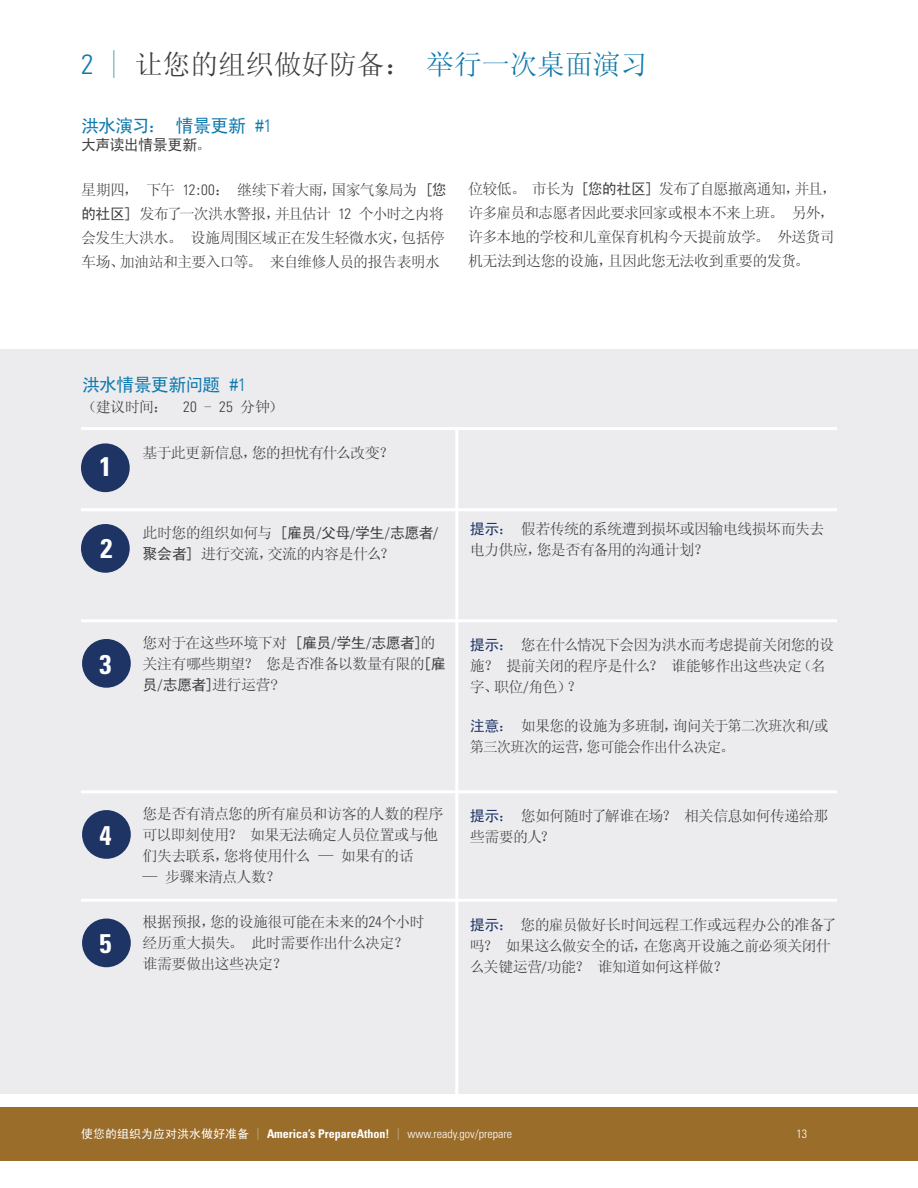
<style>
.page{position:relative;width:918px;height:1188px;background:#fff}
.page>*{position:absolute;margin:0;border:0;box-sizing:border-box;transform-origin:0 0}
.t1{font:27.75px "Sim Sun";color:#3e3e3f}
.t2{font:700 condensed 27px "Univers LT Std";color:#fff}
.t3{font:18px "Sim Hei";letter-spacing:-.04em;color:#0e78ad}
.Playbook_-_BODY_COPY{font:15px/21px "Sim Sun";letter-spacing:-.045em;color:#3e3e3f}
.t4{font:15px "Sim Hei";letter-spacing:-.035em;color:#3e3e3f}
.t5{font:700 condensed 12px "Univers LT Std";color:#fff}
.t6{font:300 condensed 12px "Univers LT Std";color:#fff}
.s1{font-family:"Univers LT Std";font-weight:300;font-stretch:condensed;color:#0e78ad}
.s2{color:#0e78ad}
.s3{font-family:"Univers LT Std";font-weight:300;font-stretch:condensed}
.s4{font-family:"Sim Hei"}
.s5{font-family:"Sim Hei";color:#1d3465}
.s6{font-family:"Sim Hei";font-weight:400;font-stretch:normal}
.s7{font-family:"Sim Sun";font-weight:400;font-stretch:normal}
.s8{font-weight:300}
</style>
<div class="page">
<div style="left:0;top:1107px;width:918px;height:54px;background:#9a6d2a"></div>
<div style="left:0;top:349px;width:918px;height:745px;background:#ececee"></div>
<hr style="left:81px;top:427px;width:756px;height:3px;background:#fff">
<hr style="left:81px;top:508px;width:756px;height:3px;background:#fff">
<hr style="left:81px;top:619px;width:756px;height:3px;background:#fff">
<hr style="left:81px;top:790px;width:756px;height:3px;background:#fff">
<hr style="left:81px;top:899px;width:756px;height:3px;background:#fff">
<div style="left:82px;top:445px;width:46px;height:46px;background:#1d3465;border-radius:50%"></div>
<div style="left:81px;top:443px;width:49px;height:49px;border:3px solid #1d3465;border-radius:50%"></div>
<div style="left:82px;top:525px;width:46px;height:46px;background:#1d3465;border-radius:50%"></div>
<div style="left:81px;top:524px;width:49px;height:49px;border:3px solid #1d3465;border-radius:50%"></div>
<hr style="left:455px;top:427px;width:3px;height:670px;background:#fff">
<div style="left:83px;top:640px;width:46px;height:46px;background:#1d3465;border-radius:50%"></div>
<div style="left:82px;top:639px;width:49px;height:49px;border:3px solid #1d3465;border-radius:50%"></div>
<div style="left:83px;top:812px;width:46px;height:45px;background:#1d3465;border-radius:50%"></div>
<div style="left:82px;top:810px;width:49px;height:49px;border:3px solid #1d3465;border-radius:50%"></div>
<div style="left:83px;top:920px;width:46px;height:46px;background:#1d3465;border-radius:50%"></div>
<div style="left:82px;top:919px;width:49px;height:48px;border:3px solid #1d3465;border-radius:50%"></div>
<p class="t1" style="left:81px;top:50px;width:569px"><span class="s1">2</span> <span class="s2">|</span> 让您的组织做好防备： <span class="s2">举行一次桌面演习</span></p>
<p class="t3" style="left:81px;top:116px;width:192px">洪水演习： 情景更新 #<span class="s3">1</span></p>
<p class="t4" style="left:81px;top:137px;width:132px">大声读出情景更新。</p>
<p class="Playbook_-_BODY_COPY" style="left:81px;top:177px;width:367px;line-height:24px">星期四， 下午 <span class="s3">12</span>:<span class="s3">00</span>： 继续下着大雨，国家气象局为 <span class="s4">[您的社区]</span> 发布了一次洪水警报，并且估计 <span class="s3">12</span> 个小时之内将会发生大洪水。 设施周围区域正在发生轻微水灾，包括停车场、加油站和主要入口等。 来自维修人员的报告表明水</p>
<p class="Playbook_-_BODY_COPY" style="left:468px;top:177px;width:370px;line-height:24px">位较低。 市长为 <span class="s4">[您的社区]</span> 发布了自愿撤离通知，并且，许多雇员和志愿者因此要求回家或根本不来上班。 另外，许多本地的学校和儿童保育机构今天提前放学。 外送货司机无法到达您的设施，且因此您无法收到重要的发货。</p>
<p class="t3" style="left:82px;top:375px;width:166px">洪水情景更新问题 #<span class="s3">1</span></p>
<p class="Playbook_-_BODY_COPY" style="left:82px;top:396px;width:203px">（建议时间： <span class="s3">20</span> - <span class="s3">25</span> 分钟）</p>
<p class="t2" style="left:99px;top:450px;width:13px">1</p>
<p class="t2" style="left:100px;top:531px;width:13px">2</p>
<p class="t2" style="left:99px;top:647px;width:13px">3</p>
<p class="t2" style="left:99px;top:819px;width:13px">4</p>
<p class="t2" style="left:99px;top:927px;width:13px">5</p>
<p class="Playbook_-_BODY_COPY" style="left:143px;top:443px;width:253px">基于此更新信息，您的担忧有什么改变？</p>
<p class="Playbook_-_BODY_COPY" style="left:143px;top:522px;width:297px">此时您的组织如何与 <span class="s4">[雇员</span><span class="s3">/</span><span class="s4">父母</span><span class="s3">/</span><span class="s4">学生</span><span class="s3">/</span><span class="s4">志愿者</span><span class="s3">/</span><span class="s4">聚会者]</span> 进行交流，交流的内容是什么？</p>
<p class="Playbook_-_BODY_COPY" style="left:470px;top:518px;width:356px"><span class="s5">提示：</span> 假若传统的系统遭到损坏或因输电线损坏而失去电力供应，您是否有备用的沟通计划？</p>
<p class="Playbook_-_BODY_COPY" style="left:143px;top:632px;width:305px">您对于在这些环境下对 <span class="s4">[雇员</span><span class="s3">/</span><span class="s4">学生</span><span class="s3">/</span><span class="s4">志愿者]</span>的关注有哪些期望？ 您是否准备以数量有限的<span class="s4">[雇员</span><span class="s3">/</span><span class="s4">志愿者]</span>进行运营?</p>
<p class="Playbook_-_BODY_COPY" style="left:470px;top:634px;width:366px"><span class="s5">提示：</span> 您在什么情况下会因为洪水而考虑提前关闭您的设施？ 提前关闭的程序是什么？ 谁能够作出这些决定（名字、职位<span class="s3">/</span>角色）？</p>
<p class="Playbook_-_BODY_COPY" style="left:470px;top:715px;width:360px"><span class="s5">注意：</span> 如果您的设施为多班制，询问关于第二次班次和<span class="s3">/</span>或第三次班次的运营，您可能会作出什么决定。</p>
<p class="Playbook_-_BODY_COPY" style="left:143px;top:803px;width:302px">您是否有清点您的所有雇员和访客的人数的程序可以即刻使用？ 如果无法确定人员位置或与他们失去联系，您将使用什么 — 如果有的话</p>
<p class="Playbook_-_BODY_COPY" style="left:143px;top:866px;width:139px">— 步骤来清点人数？</p>
<p class="Playbook_-_BODY_COPY" style="left:470px;top:805px;width:360px"><span class="s5">提示：</span> 您如何随时了解谁在场？ 相关信息如何传递给那些需要的人？</p>
<p class="Playbook_-_BODY_COPY" style="left:143px;top:911px;width:283px">根据预报，您的设施很可能在未来的<span class="s3">24</span>个小时经历重大损失。 此时需要作出什么决定？谁需要做出这些决定？</p>
<p class="Playbook_-_BODY_COPY" style="left:470px;top:914px;width:369px"><span class="s5">提示：</span> 您的雇员做好长时间远程工作或远程办公的准备了吗？ 如果这么做安全的话，在您离开设施之前必须关闭什么关键运营<span class="s3">/</span>功能？ 谁知道如何这样做？</p>
<p class="t5" style="left:81px;top:1127px;width:433px"><span class="s6">使您的组织为应对洪水做好准备</span> <span class="s7">|</span> America’s PrepareAthon! <span class="s7">|</span> <span class="s8">www.ready.gov/prepare</span></p>
<p class="t6" style="left:796px;top:1127px;width:12px">13</p>
</div>
